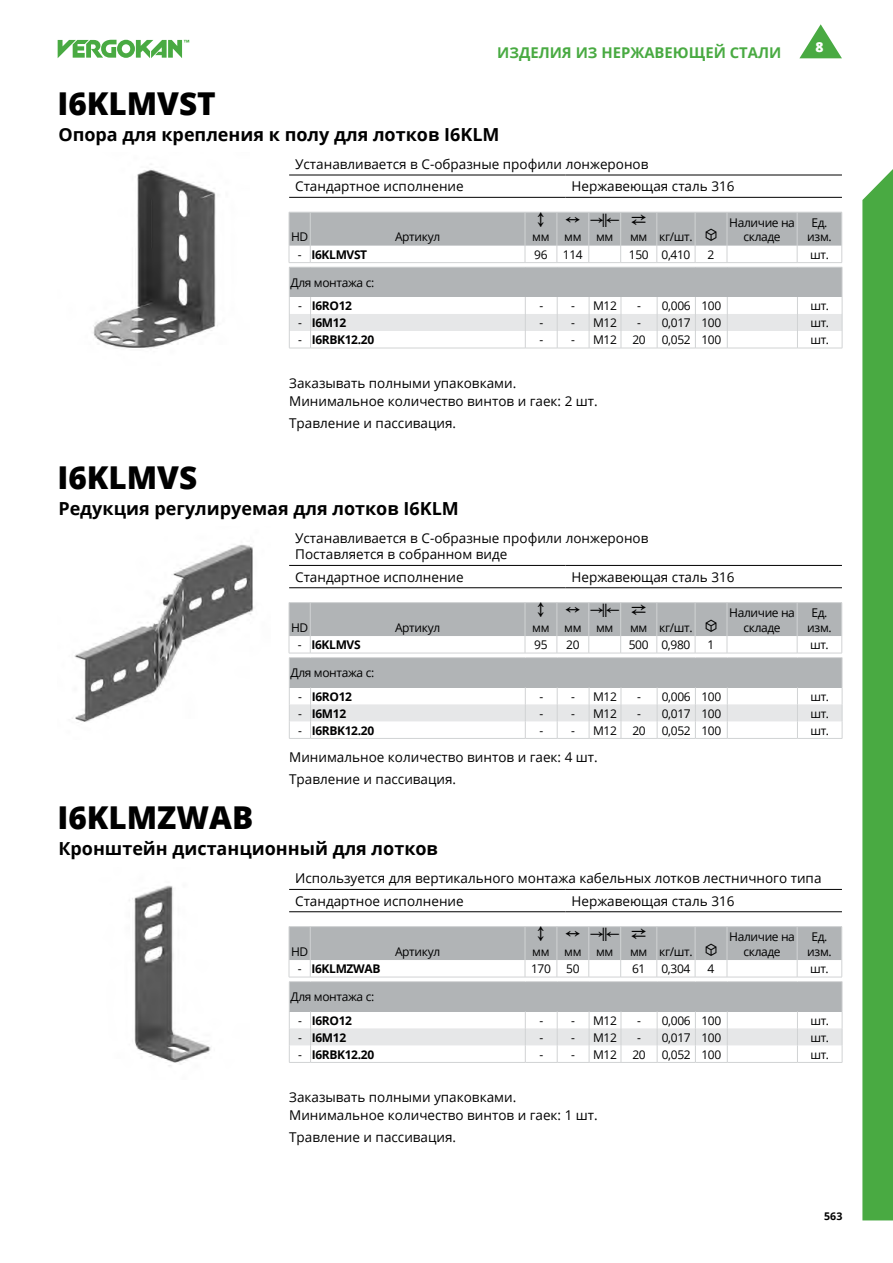
<style>
.page{position:relative;width:893px;height:1263px;background:#fff}
.page>*{position:absolute;margin:0;border:0;box-sizing:border-box;transform-origin:0 0}
.t1{font:800 31.5px "Open Sans";color:#000}
.t2{font:700 18px "Open Sans";color:#000}
.t3{font:700 14.85px "Open Sans";color:#49aa42}
.t4{font:800 13.8px "Open Sans";color:#fff}
.t5{font:13.5px/22.4px "Open Sans";color:#000}
.t6{font:12px/14.4px "Open Sans";letter-spacing:-.03em;color:#000;text-align:center}
.t7{font:700 12px "Open Sans";letter-spacing:-.03em;color:#000}
.t8{font:700 10.65px "Open Sans";color:#000}
.s1{font-weight:400}
</style>
<div class="page">
<svg style="left:799px;top:24px;width:43px;height:34px"></svg>
<div style="left:862px;top:169px;width:31px;height:1051px;background:#49aa42"></div>
<svg style="left:58px;top:40px;width:131px;height:18px"></svg>
<img style="left:93px;top:164px;width:125px;height:184px">
<hr style="left:289px;top:197px;width:277px;height:1px;background:#000">
<hr style="left:566px;top:197px;width:276px;height:1px;background:#000">
<hr style="left:289px;top:175px;width:277px;height:1px;background:#000">
<hr style="left:566px;top:175px;width:276px;height:1px;background:#000">
<div style="left:289px;top:267px;width:553px;height:30px;background:#b1b4b6"></div>
<hr style="left:289px;top:267px;width:1px;height:30px;background:#d1d3d4">
<hr style="left:842px;top:267px;width:1px;height:30px;background:#d1d3d4">
<svg style="left:289px;top:297px;width:554px;height:52px"></svg>
<hr style="left:311px;top:348px;width:214px;height:1px;background:#d1d3d4">
<hr style="left:525px;top:348px;width:32px;height:1px;background:#d1d3d4">
<hr style="left:557px;top:348px;width:32px;height:1px;background:#d1d3d4">
<hr style="left:589px;top:348px;width:32px;height:1px;background:#d1d3d4">
<hr style="left:621px;top:348px;width:36px;height:1px;background:#d1d3d4">
<hr style="left:657px;top:348px;width:38px;height:1px;background:#d1d3d4">
<hr style="left:695px;top:348px;width:32px;height:1px;background:#d1d3d4">
<hr style="left:727px;top:348px;width:70px;height:1px;background:#d1d3d4">
<hr style="left:797px;top:348px;width:45px;height:1px;background:#d1d3d4">
<img style="left:74px;top:544px;width:180px;height:178px">
<hr style="left:289px;top:587px;width:277px;height:1px;background:#000">
<hr style="left:566px;top:587px;width:276px;height:1px;background:#000">
<hr style="left:289px;top:565px;width:277px;height:1px;background:#000">
<hr style="left:566px;top:565px;width:276px;height:1px;background:#000">
<img style="left:129px;top:885px;width:82px;height:181px">
<hr style="left:289px;top:911px;width:277px;height:1px;background:#000">
<hr style="left:566px;top:911px;width:276px;height:1px;background:#000">
<hr style="left:289px;top:889px;width:277px;height:1px;background:#000">
<hr style="left:566px;top:889px;width:276px;height:1px;background:#000">
<svg style="left:289px;top:212px;width:553px;height:56px"></svg>
<svg style="left:289px;top:602px;width:554px;height:137px"></svg>
<svg style="left:289px;top:926px;width:554px;height:137px"></svg>
<p class="t3" style="left:497px;top:42px;width:286px">ИЗДЕЛИЯ ИЗ НЕРЖАВЕЮЩЕЙ СТАЛИ</p>
<p class="t4" style="left:815px;top:37px;width:10px">8</p>
<h1 class="t1" style="left:57px;top:79px;width:160px">I6KLMVST</h1>
<h2 class="t2" style="left:58px;top:121px;width:443px">Опора для крепления к полу для лотков I6KLM</h2>
<p class="t5" style="left:295px;top:153px;width:355px">Устанавливается в C-образные профили лонжеронов<br>Стандартное исполнение</p>
<p class="t5" style="left:572px;top:175px;width:164px">Нержавеющая сталь 316</p>
<p class="t6" style="left:291px;top:229px;width:19px">HD</p>
<p class="t6" style="left:395px;top:229px;width:47px">Артикул</p>
<p class="t6" style="left:532px;top:229px;width:83px">мм мм мм</p>
<p class="t6" style="left:630px;top:229px;width:89px">мм кг/шт. ◆</p>
<p class="t6" style="left:729px;top:215px;width:67px">Наличие на складе</p>
<p class="t6" style="left:807px;top:215px;width:26px">Ед. изм.</p>
<p class="t7" style="left:298px;top:246px;width:71px"><span class="s1">-</span> I6KLMVST</p>
<p class="t6" style="left:534px;top:247px;width:15px">96</p>
<p class="t6" style="left:563px;top:247px;width:21px">114</p>
<p class="t6" style="left:629px;top:247px;width:63px">150 0,410</p>
<p class="t6" style="left:708px;top:247px;width:8px">2</p>
<p class="t6" style="left:810px;top:247px;width:20px">шт.</p>
<p class="t6" style="left:291px;top:275px;width:85px">Для монтажа с:</p>
<p class="t7" style="left:298px;top:297px;width:56px"><span class="s1">-</span> I6RO12</p>
<p class="t6" style="left:539px;top:298px;width:37px">- -</p>
<p class="t6" style="left:593px;top:298px;width:25px">M12</p>
<p class="t6" style="left:637px;top:298px;width:86px">- 0,006 100</p>
<p class="t6" style="left:810px;top:298px;width:20px">шт.</p>
<p class="t7" style="left:298px;top:314px;width:50px"><span class="s1">-</span> I6M12</p>
<p class="t6" style="left:539px;top:315px;width:37px">- -</p>
<p class="t6" style="left:593px;top:315px;width:25px">M12</p>
<p class="t6" style="left:637px;top:315px;width:86px">- 0,017 100</p>
<p class="t6" style="left:810px;top:315px;width:20px">шт.</p>
<p class="t7" style="left:298px;top:331px;width:78px"><span class="s1">-</span> I6RBK12.20</p>
<p class="t6" style="left:539px;top:332px;width:37px">- -</p>
<p class="t6" style="left:593px;top:332px;width:25px">M12</p>
<p class="t6" style="left:632px;top:332px;width:15px">20</p>
<p class="t6" style="left:662px;top:332px;width:61px">0,052 100</p>
<p class="t6" style="left:810px;top:332px;width:20px">шт.</p>
<p class="t5" style="left:289px;top:373px;width:310px;line-height:18px">Заказывать полными упаковками.<br>Минимальное количество винтов и гаек: 2 шт.</p>
<p class="t5" style="left:289px;top:411px;width:169px">Травление и пассивация.</p>
<h1 class="t1" style="left:57px;top:454px;width:141px">I6KLMVS</h1>
<h2 class="t2" style="left:58px;top:496px;width:402px">Редукция регулируемая для лотков I6KLM</h2>
<p class="t5" style="left:295px;top:530px;width:355px;line-height:16.2px">Устанавливается в C-образные профили лонжеронов<br>Поставляется в собранном виде</p>
<p class="t5" style="left:295px;top:565px;width:170px">Стандартное исполнение</p>
<p class="t5" style="left:572px;top:565px;width:164px">Нержавеющая сталь 316</p>
<p class="t6" style="left:291px;top:620px;width:19px">HD</p>
<p class="t6" style="left:395px;top:620px;width:47px">Артикул</p>
<p class="t6" style="left:532px;top:620px;width:83px">мм мм мм</p>
<p class="t6" style="left:630px;top:620px;width:89px">мм кг/шт. ◆</p>
<p class="t6" style="left:729px;top:605px;width:67px">Наличие на складе</p>
<p class="t6" style="left:807px;top:605px;width:26px">Ед. изм.</p>
<p class="t7" style="left:298px;top:636px;width:64px"><span class="s1">-</span> I6KLMVS</p>
<p class="t6" style="left:534px;top:637px;width:15px">95</p>
<p class="t6" style="left:566px;top:637px;width:15px">20</p>
<p class="t6" style="left:629px;top:637px;width:63px">500 0,980</p>
<p class="t6" style="left:708px;top:637px;width:8px">1</p>
<p class="t6" style="left:810px;top:637px;width:20px">шт.</p>
<p class="t6" style="left:291px;top:665px;width:85px">Для монтажа с:</p>
<p class="t7" style="left:298px;top:688px;width:56px"><span class="s1">-</span> I6RO12</p>
<p class="t6" style="left:539px;top:689px;width:37px">- -</p>
<p class="t6" style="left:593px;top:689px;width:25px">M12</p>
<p class="t6" style="left:637px;top:689px;width:86px">- 0,006 100</p>
<p class="t6" style="left:810px;top:689px;width:20px">шт.</p>
<p class="t7" style="left:298px;top:705px;width:50px"><span class="s1">-</span> I6M12</p>
<p class="t6" style="left:539px;top:706px;width:37px">- -</p>
<p class="t6" style="left:593px;top:706px;width:25px">M12</p>
<p class="t6" style="left:637px;top:706px;width:86px">- 0,017 100</p>
<p class="t6" style="left:810px;top:706px;width:20px">шт.</p>
<p class="t7" style="left:298px;top:722px;width:78px"><span class="s1">-</span> I6RBK12.20</p>
<p class="t6" style="left:539px;top:723px;width:37px">- -</p>
<p class="t6" style="left:593px;top:723px;width:25px">M12</p>
<p class="t6" style="left:632px;top:723px;width:15px">20</p>
<p class="t6" style="left:662px;top:723px;width:61px">0,052 100</p>
<p class="t6" style="left:810px;top:723px;width:20px">шт.</p>
<p class="t5" style="left:289px;top:745px;width:310px">Минимальное количество винтов и гаек: 4 шт.<br>Травление и пассивация.</p>
<h1 class="t1" style="left:57px;top:794px;width:197px">I6KLMZWAB</h1>
<h2 class="t2" style="left:58px;top:836px;width:381px">Кронштейн дистанционный для лотков</h2>
<p class="t5" style="left:295px;top:867px;width:528px">Используется для вертикального монтажа кабельных лотков лестничного типа<br>Стандартное исполнение</p>
<p class="t5" style="left:572px;top:889px;width:164px">Нержавеющая сталь 316</p>
<p class="t6" style="left:291px;top:944px;width:19px">HD</p>
<p class="t6" style="left:395px;top:944px;width:47px">Артикул</p>
<p class="t6" style="left:532px;top:944px;width:83px">мм мм мм</p>
<p class="t6" style="left:630px;top:944px;width:89px">мм кг/шт. ◆</p>
<p class="t6" style="left:729px;top:929px;width:67px">Наличие на складе</p>
<p class="t6" style="left:807px;top:929px;width:26px">Ед. изм.</p>
<p class="t7" style="left:298px;top:960px;width:84px"><span class="s1">-</span> I6KLMZWAB</p>
<p class="t6" style="left:531px;top:961px;width:21px">170</p>
<p class="t6" style="left:566px;top:961px;width:15px">50</p>
<p class="t6" style="left:632px;top:961px;width:15px">61</p>
<p class="t6" style="left:661px;top:961px;width:30px">0,304</p>
<p class="t6" style="left:708px;top:961px;width:8px">4</p>
<p class="t6" style="left:810px;top:961px;width:20px">шт.</p>
<p class="t6" style="left:291px;top:989px;width:85px">Для монтажа с:</p>
<p class="t7" style="left:298px;top:1012px;width:56px"><span class="s1">-</span> I6RO12</p>
<p class="t6" style="left:539px;top:1013px;width:37px">- -</p>
<p class="t6" style="left:593px;top:1013px;width:25px">M12</p>
<p class="t6" style="left:637px;top:1013px;width:86px">- 0,006 100</p>
<p class="t6" style="left:810px;top:1013px;width:20px">шт.</p>
<p class="t7" style="left:298px;top:1029px;width:50px"><span class="s1">-</span> I6M12</p>
<p class="t6" style="left:539px;top:1030px;width:37px">- -</p>
<p class="t6" style="left:593px;top:1030px;width:25px">M12</p>
<p class="t6" style="left:637px;top:1030px;width:86px">- 0,017 100</p>
<p class="t6" style="left:810px;top:1030px;width:20px">шт.</p>
<p class="t7" style="left:298px;top:1046px;width:78px"><span class="s1">-</span> I6RBK12.20</p>
<p class="t6" style="left:539px;top:1047px;width:37px">- -</p>
<p class="t6" style="left:593px;top:1047px;width:25px">M12</p>
<p class="t6" style="left:632px;top:1047px;width:15px">20</p>
<p class="t6" style="left:662px;top:1047px;width:61px">0,052 100</p>
<p class="t6" style="left:810px;top:1047px;width:20px">шт.</p>
<p class="t5" style="left:289px;top:1088px;width:310px;line-height:18px">Заказывать полными упаковками.<br>Минимальное количество винтов и гаек: 1 шт.</p>
<p class="t5" style="left:289px;top:1126px;width:169px">Травление и пассивация.</p>
<p class="t8" style="left:824px;top:1209px;width:20px">563</p>
</div>
